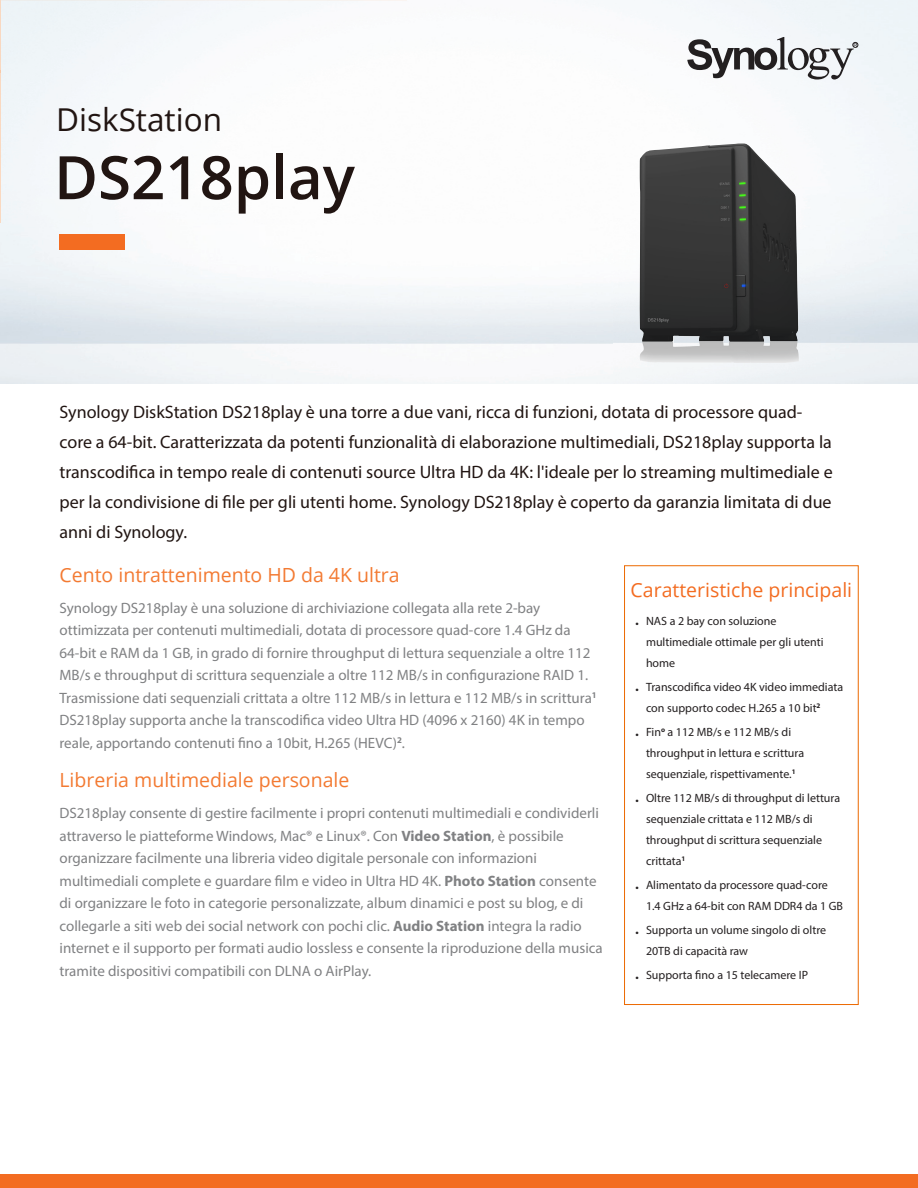
<style>
.page{position:relative;width:918px;height:1188px;background:#fff}
.page>*{position:absolute;margin:0;border:0;box-sizing:border-box;transform-origin:0 0}
.Model_Name{font:600 60px "Open Sans";color:#211512}
.Product_Type{font:31.5px "Open Sans";color:#211512}
.Chapter_Title_1{font:19.5px "Open Sans";color:#f37a32}
.Selling_Title{font:19.5px "Open Sans";color:#f36c21}
.Introduction{font:18px/30px "Myriad Pro";color:#211512}
.Body_Content{font:15px/22.5px "Myriad Pro";color:#808183}
.t1{font:12px/21px "Myriad Pro";color:#231f20}
.s1{font-weight:700}
</style>
<div class="page">
<div style="left:0;top:1174px;width:918px;height:14px;background:#f36c21"></div>
<svg style="left:687px;top:37px;width:171px;height:43px"></svg>
<div style="left:59px;top:234px;width:66px;height:16px;background:#f36c21"></div>
<div style="left:624px;top:566px;width:234px;height:439px;border:1px solid #ec6900"></div>
<img style="left:632px;top:144px;width:167px;height:219px">
<p class="Product_Type" style="left:56px;top:98px;width:167px">DiskStation</p>
<p class="Model_Name" style="left:54px;top:136px;width:302px">DS218play</p>
<p class="Introduction" style="left:60px;top:397px;width:775px">Synology DiskStation DS218play è una torre a due vani, ricca di funzioni, dotata di processore quad&shy;core a 64-bit. Caratterizzata da potenti funzionalità di elaborazione multimediali, DS218play supporta la transcodifica in tempo reale di contenuti source Ultra HD da 4K: l'ideale per lo streaming multimediale e per la condivisione di file per gli utenti home. Synology DS218play è coperto da garanzia limitata di due anni di Synology.</p>
<p class="Chapter_Title_1" style="left:60px;top:561px;width:342px">Cento intrattenimento HD da 4K ultra</p>
<p class="Body_Content" style="left:60px;top:596px;width:539px">Synology DS218play è una soluzione di archiviazione collegata alla rete 2-bay ottimizzata per contenuti multimediali, dotata di processore quad-core 1.4 GHz da 64-bit e RAM da 1 GB, in grado di fornire throughput di lettura sequenziale a oltre 112<br>MB/s e throughput di scrittura sequenziale a oltre 112 MB/s in configurazione RAID 1.<br>Trasmissione dati sequenziali crittata a oltre 112 MB/s in lettura e 112 MB/s in scrittura<sup>1<br></sup>DS218play supporta anche la transcodifica video Ultra HD (4096 x 2160) 4K in tempo reale, apportando contenuti fino a 10bit, H.265 (HEVC)<sup>2</sup>.</p>
<p class="Chapter_Title_1" style="left:60px;top:767px;width:291px">Libreria multimediale personale</p>
<p class="Body_Content" style="left:60px;top:802px;width:545px">DS218play consente di gestire facilmente i propri contenuti multimediali e condividerli attraverso le piatteforme Windows, Mac® e Linux®. Con <span class="s1">Video Station</span>, è possibile organizzare facilmente una libreria video digitale personale con informazioni multimediali complete e guardare film e video in Ultra HD 4K. <span class="s1">Photo Station</span> consente di organizzare le foto in categorie personalizzate, album dinamici e post su blog, e di collegarle a siti web dei social network con pochi clic. <span class="s1">Audio Station</span> integra la radio internet e il supporto per formati audio lossless e consente la riproduzione della musica tramite dispositivi compatibili con DLNA o AirPlay.</p>
<p class="Selling_Title" style="left:631px;top:577px;width:223px">Caratteristiche principali</p>
<p class="t1" style="left:646px;top:610px;width:179px;text-indent:-11px">• NAS a 2 bay con soluzione multimediale ottimale per gli utenti home</p>
<p class="t1" style="left:646px;top:676px;width:199px;text-indent:-11px">• Transcodifica video 4K video immediata con supporto codec H.265 a 10 bit<sup>2</sup></p>
<p class="t1" style="left:646px;top:721px;width:160px;text-indent:-11px">• Fin<sup>o</sup> a 112 MB/s e 112 MB/s di throughput in lettura e scrittura sequenziale, rispettivamente.<sup>1</sup></p>
<p class="t1" style="left:646px;top:787px;width:196px;text-indent:-11px">• Oltre 112 MB/s di throughput di lettura sequenziale crittata e 112 MB/s di throughput di scrittura sequenziale crittata<sup>1</sup></p>
<p class="t1" style="left:646px;top:874px;width:199px;text-indent:-11px">• Alimentato da processore quad-core<br>1.4 GHz a 64-bit con RAM DDR4 da 1 GB</p>
<p class="t1" style="left:646px;top:919px;width:182px;text-indent:-11px">• Supporta un volume singolo di oltre<br>20TB di capacità raw</p>
<p class="t1" style="left:635px;top:964px;width:174px">• Supporta fino a 15 telecamere IP</p>
</div>
